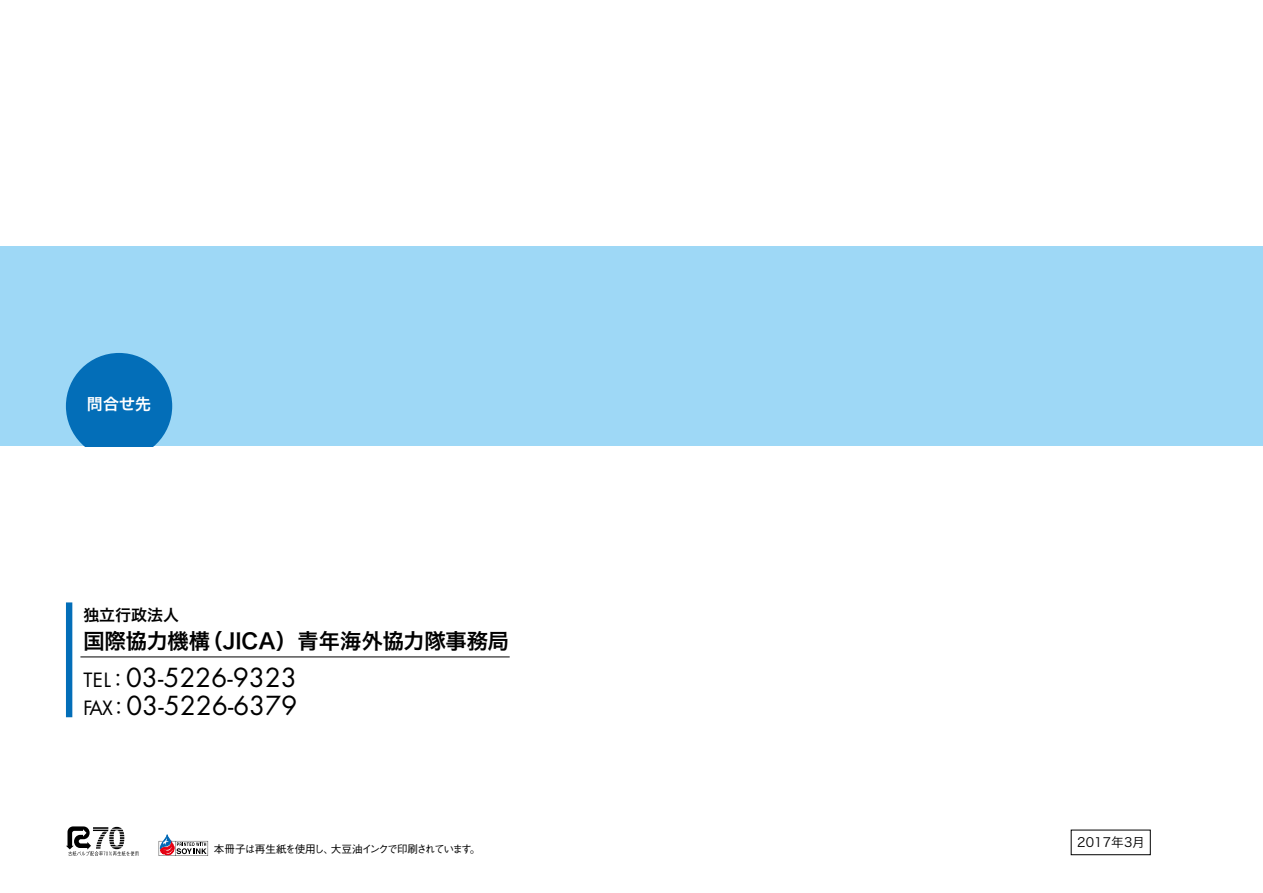
<style>
.page{position:relative;width:1263px;height:893px;background:#fff}
.page>*{position:absolute;margin:0;border:0;box-sizing:border-box;transform-origin:0 0}
.t1{font:25.5px/27.6px "Futura";letter-spacing:.01em;color:#000}
.t2{font:21.3px "Hira Kaku Pro W6";color:#000}
.t3{font:15.9px "Hira Kaku Pro W6";color:#000}
.t4{font:15.9px "Hira Kaku Pro W6";color:#fff}
.t5{font:12.75px "Hira Kaku Pro W3";letter-spacing:.01em;color:#000}
.t6{font:500 10.65px "Gothic BBB Pro";letter-spacing:-.105em;color:#000}
.s1{font-size:19.2px}
.s2{font-family:"Koz Go Pro";font-size:19.2px}
</style>
<div class="page">
<div style="left:0;top:246px;width:1262px;height:200px;background:#9ed8f6"></div>
<svg style="left:159px;top:834px;width:49px;height:22px"></svg>
<div style="left:66px;top:602px;width:6px;height:115px;background:#036eb8"></div>
<hr style="left:80px;top:657px;width:430px;height:1px;background:#000">
<svg style="left:66px;top:826px;width:72px;height:30px"></svg>
<svg style="left:66px;top:353px;width:106px;height:93px"></svg>
<div style="left:1071px;top:830px;width:79px;height:25px;border:1px solid #000"></div>
<p class="t4" style="left:87px;top:389px;width:66px">問合せ先</p>
<p class="t3" style="left:83px;top:601px;width:97px">独立行政法人</p>
<p class="t2" style="left:83px;top:621px;width:427px">国際協力機構（JICA）青年海外協力隊事務局</p>
<p class="t1" style="left:83px;top:663px;width:215px"><span class="s1">TEL</span><span class="s2">：</span>03-5226-9323<br><span class="s1">FAX</span><span class="s2">：</span>03-5226-6379</p>
<p class="t6" style="left:214px;top:840px;width:268px">本冊子は再生紙を使用し、大豆油インクで印刷されています。</p>
<p class="t5" style="left:1077px;top:831px;width:69px">2017年3月</p>
</div>
